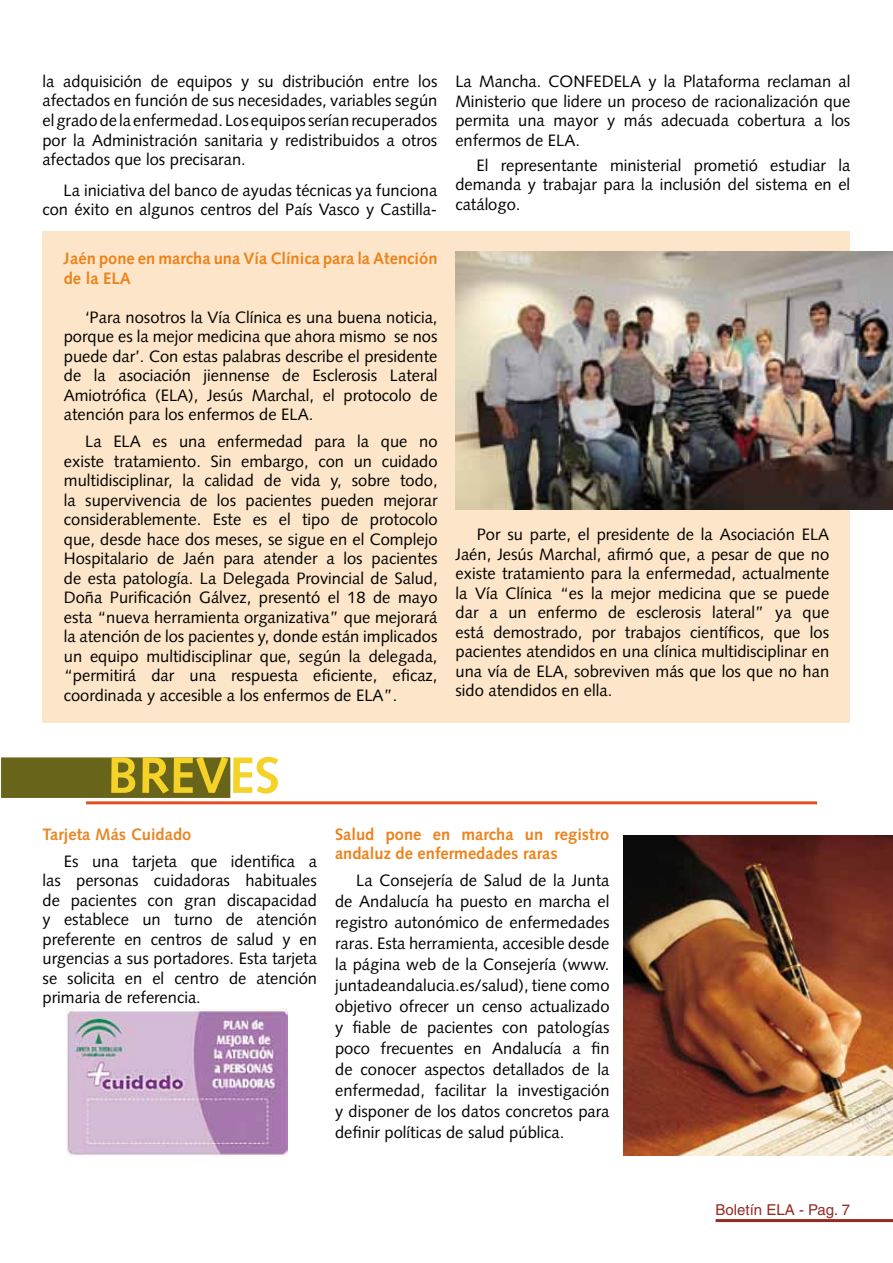
<style>
.page{position:relative;width:893px;height:1263px;background:#fff}
.page>*{position:absolute;margin:0;border:0;box-sizing:border-box;transform-origin:0 0}
.t1{font:700 51px "Syntax";color:#f4d228}
.t2{font:16.5px/19.5px "Syntax";color:#000;text-align:justify}
.t3{font:700 16.5px/19.5px "Syntax";color:#ed821b}
.t4{font:700 16.5px "Syntax";color:#e98525}
.t5{font:15px "Helvetica";color:#932b24}
</style>
<div class="page">
<div style="left:43px;top:231px;width:807px;height:491px;background:#fce5c8"></div>
<img style="left:455px;top:252px;width:438px;height:258px">
<div style="left:1px;top:757px;width:229px;height:41px;background:#68651b"></div>
<hr style="left:86px;top:801px;width:731px;height:3px;background:#e04f22">
<img style="left:66px;top:1008px;width:222px;height:148px">
<img style="left:624px;top:836px;width:269px;height:320px">
<hr style="left:716px;top:1219px;width:177px;height:3px;background:#932b24">
<p class="t2" style="left:42px;top:72px;width:397px">la adquisición de equipos y su distribución entre los afectados en función de sus necesidades, variables según elgradodelaenfermedad.Losequiposseríanrecuperados por la Administración sanitaria y redistribuidos a otros afectados que los precisaran.</p>
<p class="t2" style="left:42px;top:180px;width:396px;text-align:right">La iniciativa del banco de ayudas técnicas ya funciona con éxito en algunos centros del País Vasco y Castilla-</p>
<p class="t3" style="left:64px;top:249px;width:375px">Jaén pone en marcha una Vía Clínica para la Atención de la ELA</p>
<p class="t2" style="left:64px;top:307px;width:375px;text-indent:21px">‘Para nosotros la Vía Clínica es una buena noticia, porque es la mejor medicina que ahora mismo se nos puede dar’. Con estas palabras describe el presidente de la asociación jiennense de Esclerosis Lateral Amiotrófica (ELA), Jesús Marchal, el protocolo de atención para los enfermos de ELA.</p>
<p class="t2" style="left:64px;top:432px;width:375px;text-indent:21px">La ELA es una enfermedad para la que no existe tratamiento. Sin embargo, con un cuidado multidisciplinar, la calidad de vida y, sobre todo, la supervivencia de los pacientes pueden mejorar considerablemente. Este es el tipo de protocolo que, desde hace dos meses, se sigue en el Complejo Hospitalario de Jaén para atender a los pacientes de esta patología. La Delegada Provincial de Salud, Doña Purificación Gálvez, presentó el 18 de mayo esta “nueva herramienta organizativa” que mejorará la atención de los pacientes y, donde están implicados un equipo multidisciplinar que, según la delegada, “permitirá dar una respuesta eficiente, eficaz, coordinada y accesible a los enfermos de ELA”.</p>
<p class="t2" style="left:455px;top:72px;width:396px">La Mancha. CONFEDELA y la Plataforma reclaman al Ministerio que lidere un proceso de racionalización que permita una mayor y más adecuada cobertura a los enfermos de ELA.</p>
<p class="t2" style="left:455px;top:155px;width:396px;text-indent:21px">El representante ministerial prometió estudiar la demanda y trabajar para la inclusión del sistema en el catálogo.</p>
<p class="t2" style="left:455px;top:525px;width:375px;text-indent:21px">Por su parte, el presidente de la Asociación ELA Jaén, Jesús Marchal, afirmó que, a pesar de que no existe tratamiento para la enfermedad, actualmente la Vía Clínica “es la mejor medicina que se puede dar a un enfermo de esclerosis lateral” ya que está demostrado, por trabajos científicos, que los pacientes atendidos en una clínica multidisciplinar en una vía de ELA, sobreviven más que los que no han sido atendidos en ella.</p>
<h1 class="t1" style="left:107px;top:746px;width:174px">BREVES</h1>
<p class="t4" style="left:43px;top:824px;width:150px">Tarjeta Más Cuidado</p>
<p class="t2" style="left:43px;top:851px;width:276px;text-indent:21px">Es una tarjeta que identifica a las personas cuidadoras habituales de pacientes con gran discapacidad y establece un turno de atención preferente en centros de salud y en urgencias a sus portadores. Esta tarjeta se solicita en el centro de atención primaria de referencia.</p>
<p class="t3" style="left:335px;top:824px;width:276px">Salud pone en marcha un registro andaluz de enfermedades raras</p>
<p class="t2" style="left:335px;top:870px;width:276px;line-height:21px;text-indent:21px">La Consejería de Salud de la Junta de Andalucía ha puesto en marcha el registro autonómico de enfermedades raras. Esta herramienta, accesible desde la página web de la Consejería (www. juntadeandalucia.es/salud), tiene como objetivo ofrecer un censo actualizado y fiable de pacientes con patologías poco frecuentes en Andalucía a fin de conocer aspectos detallados de la enfermedad, facilitar la investigación y disponer de los datos concretos para definir políticas de salud pública.</p>
<p class="t5" style="left:716px;top:1201px;width:136px">Boletín ELA - Pag. 7</p>
</div>
